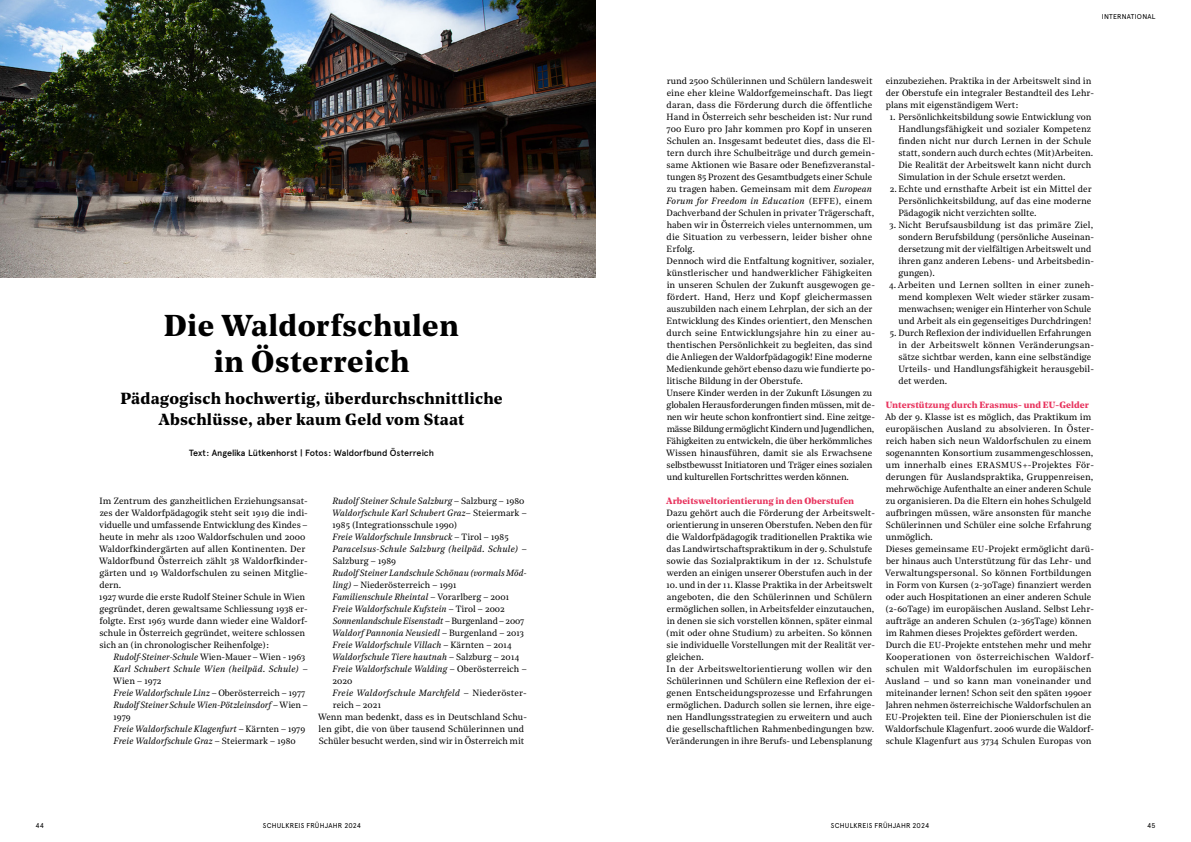
<style>
.page{position:relative;width:1191px;height:842px;background:#fff}
.page>*{position:absolute;margin:0;border:0;box-sizing:border-box;transform-origin:0 0}
.t1{font:700 30px/36px "Noe Text";letter-spacing:.01em;color:#000;text-align:center}
.t2{font:700 16px/21px "Noe Text";letter-spacing:.01em;color:#000;text-align:center}
.t3{font:9px/12px "Noe Text";color:#000}
.t4{font:italic 9px/12px "Noe Text";letter-spacing:.01em;color:#000}
.t5{font:700 9px "Noe Text";color:#e8345e}
.t6{font:500 9px "Apercu Pro";letter-spacing:-.01em;color:#000}
.t7{font:italic 9px "Noe Text";letter-spacing:-.01em;color:#000}
.t8{font:7px "Apercu Pro";letter-spacing:.03em;color:#000}
.s1{font-style:normal}
.s2{font-style:italic}
.s3{font-size:8.7px}
</style>
<div class="page">
<img style="left:0;top:0;width:595px;height:277px">
<h1 class="t1" style="left:164px;top:306px;width:296px">Die Waldorfschulen in Österreich</h1>
<h2 class="t2" style="left:120px;top:387px;width:384px">Pädagogisch hochwertig, überdurchschnittliche<br>Abschlüsse, aber kaum Geld vom Staat</h2>
<p class="t6" style="left:189px;top:446px;width:246px">Text: Angelika Lütkenhorst | Fotos: Waldorfbund Österreich</p>
<p class="t3" style="left:99px;top:494px;width:210px">Im Zentrum des ganzheitlichen Erziehungsansat&shy;zes der Waldorfpädagogik steht seit 1919 die indi&shy;viduelle und umfassende Entwicklung des Kindes – heute in mehr als 1200 Waldorfschulen und 2000<br>Waldorfkindergärten auf allen Kontinenten. Der Waldorfbund Österreich zählt 38 Waldorfkinder&shy;gärten und 19 Waldorfschulen zu seinen Mitglie&shy;dern.<br>1927 wurde die erste Rudolf Steiner Schule in Wien gegründet, deren gewaltsame Schliessung 1938 er&shy;folgte. Erst 1963 wurde dann wieder eine Waldorf&shy;schule in Österreich gegründet, weitere schlossen sich an (in chronologischer Reihenfolge):</p>
<p class="t4" style="left:113px;top:650px;width:196px">Rudolf-Steiner-Schule <span class="s1">Wien-Mauer – Wien - 1963<br></span>Karl Schubert Schule Wien (heilpäd. Schule) <span class="s1">– Wien – 1972<br></span>Freie Waldorfschule Linz <span class="s1">– Oberösterreich – 1977<br></span>Rudolf Steiner Schule Wien-Pötzleinsdorf <span class="s1">– Wien – 1979<br></span>Freie Waldorfschule Klagenfurt <span class="s1">– Kärnten – 1979<br></span>Freie Waldorfschule Graz <span class="s1">– Steiermark – 1980</span></p>
<p class="t4" style="left:332px;top:494px;width:196px">Rudolf Steiner Schule Salzburg <span class="s1">– Salzburg – 1980<br></span>Waldorfschule Karl Schubert Graz<span class="s1">– Steiermark – 1985 (Integrationsschule 1990)<br></span>Freie Waldorfschule Innsbruck <span class="s1">– Tirol – 1985<br></span>Paracelsus-Schule Salzburg (heilpäd. Schule) <span class="s1">– Salzburg – 1989</span></p>
<p class="t4" style="left:332px;top:566px;width:195px">Rudolf Steiner Landschule Schönau (vormals Möd-</p>
<p class="t3" style="left:333px;top:578px;width:125px"><span class="s2">ling)</span> – Niederösterreich – 1991</p>
<p class="t4" style="left:332px;top:590px;width:178px">Familienschule Rheintal <span class="s1">– Vorarlberg – 2001</span></p>
<p class="t4" style="left:332px;top:602px;width:174px">Freie Waldorfschule Kufstein <span class="s1">– Tirol – 2002</span></p>
<p class="t7" style="left:333px;top:614px;width:193px">Sonnenlandschule Eisenstadt <span class="s1">– Burgenland – 2007</span></p>
<p class="t4" style="left:332px;top:626px;width:193px">Waldorf Pannonia Neusiedl <span class="s1">– Burgenland – 2013</span></p>
<p class="t4" style="left:332px;top:638px;width:181px">Freie Waldorfschule Villach <span class="s1">– Kärnten – 2014</span></p>
<p class="t4" style="left:332px;top:650px;width:189px">Waldorfschule Tiere hautnah <span class="s1">– Salzburg – 2014</span></p>
<p class="t4" style="left:332px;top:662px;width:196px">Freie Waldorfschule Walding <span class="s1">– Oberösterreich –</span></p>
<p class="t3" style="left:332px;top:674px;width:21px">2020</p>
<p class="t4" style="left:332px;top:686px;width:196px">Freie Waldorfschule Marchfeld <span class="s1">– Niederöster-</span></p>
<p class="t3" style="left:333px;top:698px;width:50px">reich – 2021</p>
<p class="t3" style="left:318px;top:710px;width:210px">Wenn man bedenkt, dass es in Deutschland Schu-</p>
<p class="t3" style="left:319px;top:722px;width:207px">len gibt, die von über tausend Schülerinnen und</p>
<p class="t3" style="left:319px;top:734px;width:207px">Schüler besucht werden, sind wir in Österreich mit</p>
<p class="t8" style="left:1101px;top:11px;width:55px">INTERNATIONAL</p>
<p class="t3" style="left:666px;top:74px;width:210px">rund 2500 Schülerinnen und Schülern landesweit eine eher kleine Waldorfgemeinschaft. Das liegt daran, dass die Förderung durch die öffentliche Hand in Österreich sehr bescheiden ist: Nur rund 700 Euro pro Jahr kommen pro Kopf in unseren Schulen an. Insgesamt bedeutet dies, dass die El&shy;tern durch ihre Schulbeiträge und durch gemein&shy;same Aktionen wie Basare oder Benefizveranstal&shy;tungen 85 Prozent des Gesamtbudgets einer Schule zu tragen haben. Gemeinsam mit dem <span class="s2">European Forum for Freedom in Education</span> (<span class="s3">EFFE</span>), einem Dachverband der Schulen in privater Trägerschaft, haben wir in Österreich vieles unternommen, um die Situation zu verbessern, leider bisher ohne Erfolg.<br>Dennoch wird die Entfaltung kognitiver, sozialer, künstlerischer und handwerklicher Fähigkeiten in unseren Schulen der Zukunft ausgewogen ge&shy;fördert. Hand, Herz und Kopf gleichermassen auszubilden nach einem Lehrplan, der sich an der Entwicklung des Kindes orientiert, den Menschen durch seine Entwicklungsjahre hin zu einer au&shy;thentischen Persönlichkeit zu begleiten, das sind die Anliegen der Waldorfpädagogik! Eine moderne Medienkunde gehört ebenso dazu wie fundierte po&shy;litische Bildung in der Oberstufe.<br>Unsere Kinder werden in der Zukunft Lösungen zu globalen Herausforderungen finden müssen, mit de&shy;nen wir heute schon konfrontiert sind. Eine zeitge&shy;mässe Bildung ermöglicht Kindern und Jugendlichen, Fähigkeiten zu entwickeln, die über herkömmliches Wissen hinausführen, damit sie als Erwachsene selbstbewusst Initiatoren und Träger eines sozialen und kulturellen Fortschrittes werden können.</p>
<p class="t5" style="left:666px;top:494px;width:189px">Arbeitsweltorientierung in den Oberstufen</p>
<p class="t3" style="left:666px;top:506px;width:209px">Dazu gehört auch die Förderung der Arbeitswelt&shy;orientierung in unseren Oberstufen. Neben den für die Waldorfpädagogik traditionellen Praktika wie das Landwirtschaftspraktikum in der 9. Schulstufe sowie das Sozialpraktikum in der 12. Schulstufe werden an einigen unserer Oberstufen auch in der</p>
<p class="t3" style="left:666px;top:578px;width:210px">10. und in der 11. Klasse Praktika in der Arbeitswelt angeboten, die den Schülerinnen und Schülern ermöglichen sollen, in Arbeitsfelder einzutauchen, in denen sie sich vorstellen können, später einmal (mit oder ohne Studium) zu arbeiten. So können sie individuelle Vorstellungen mit der Realität ver&shy;gleichen.<br>In der Arbeitsweltorientierung wollen wir den Schülerinnen und Schülern eine Reflexion der ei&shy;genen Entscheidungsprozesse und Erfahrungen ermöglichen. Dadurch sollen sie lernen, ihre eige&shy;nen Handlungsstrategien zu erweitern und auch die gesellschaftlichen Rahmenbedingungen bzw.<br>Veränderungen in ihre Berufs- und Lebensplanung</p>
<p class="t3" style="left:885px;top:74px;width:210px">einzubeziehen. Praktika in der Arbeitswelt sind in der Oberstufe ein integraler Bestandteil des Lehr&shy;plans mit eigenständigem Wert:</p>
<p class="t3" style="left:898px;top:110px;width:196px;text-indent:-9px">1. Persönlichkeitsbildung sowie Entwicklung von Handlungsfähigkeit und sozialer Kompetenz finden nicht nur durch Lernen in der Schule statt, sondern auch durch echtes (Mit)Arbeiten.<br>Die Realität der Arbeitswelt kann nicht durch Simulation in der Schule ersetzt werden.</p>
<p class="t3" style="left:898px;top:182px;width:195px;text-align:justify;text-indent:-9px">2. Echte und ernsthafte Arbeit ist ein Mittel der Persönlichkeitsbildung, auf das eine moderne Pädagogik nicht verzichten sollte.</p>
<p class="t3" style="left:898px;top:218px;width:197px;text-indent:-9px">3. Nicht Berufsausbildung ist das primäre Ziel, sondern Berufsbildung (persönliche Auseinan&shy;dersetzung mit der vielfältigen Arbeitswelt und ihren ganz anderen Lebens- und Arbeitsbedin&shy;gungen).</p>
<p class="t3" style="left:898px;top:278px;width:197px;text-indent:-9px">4. Arbeiten und Lernen sollten in einer zuneh&shy;mend komplexen Welt wieder stärker zusam&shy;menwachsen; weniger ein Hinterher von Schule und Arbeit als ein gegenseitiges Durchdringen!</p>
<p class="t3" style="left:898px;top:326px;width:197px;text-indent:-9px">5. Durch Reflexion der individuellen Erfahrungen in der Arbeitswelt können Veränderungsan&shy;sätze sichtbar werden, kann eine selbständige Urteils- und Handlungsfähigkeit herausgebil&shy;det werden.</p>
<p class="t5" style="left:886px;top:398px;width:204px">Unterstützung durch Erasmus- und EU-Gelder</p>
<p class="t3" style="left:885px;top:410px;width:210px">Ab der 9. Klasse ist es möglich, das Praktikum im europäischen Ausland zu absolvieren. In Öster&shy;reich haben sich neun Waldorfschulen zu einem sogenannten Konsortium zusammengeschlossen, um innerhalb eines <span class="s3">ERASMUS</span>+-Projektes För&shy;derungen für Auslandspraktika, Gruppenreisen, mehrwöchige Aufenthalte an einer anderen Schule zu organisieren. Da die Eltern ein hohes Schulgeld aufbringen müssen, wäre ansonsten für manche Schülerinnen und Schüler eine solche Erfahrung unmöglich.<br>Dieses gemeinsame <span class="s3">EU</span>-Projekt ermöglicht darü&shy;ber hinaus auch Unterstützung für das Lehr- und Verwaltungspersonal. So können Fortbildungen in Form von Kursen (2-30Tage) finanziert werden oder auch Hospitationen an einer anderen Schule (2-60Tage) im europäischen Ausland. Selbst Lehr&shy;aufträge an anderen Schulen (2-365Tage) können im Rahmen dieses Projektes gefördert werden.<br>Durch die <span class="s3">EU</span>-Projekte entstehen mehr und mehr Kooperationen von österreichischen Waldorf&shy;schulen mit Waldorfschulen im europäischen Ausland – und so kann man voneinander und miteinander lernen! Schon seit den späten 1990er Jahren nehmen österreichische Waldorfschulen an <span class="s3">EU</span>-Projekten teil. Eine der Pionierschulen ist die Waldorfschule Klagenfurt. 2006 wurde die Waldorf&shy;schule Klagenfurt aus 3734 Schulen Europas von</p>
<p class="t8" style="left:35px;top:820px;width:10px">44</p>
<p class="t8" style="left:263px;top:820px;width:100px">SCHULKREIS FRÜHJAHR 2024</p>
<p class="t8" style="left:831px;top:820px;width:100px">SCHULKREIS FRÜHJAHR 2024</p>
<p class="t8" style="left:1147px;top:820px;width:10px">45</p>
</div>
